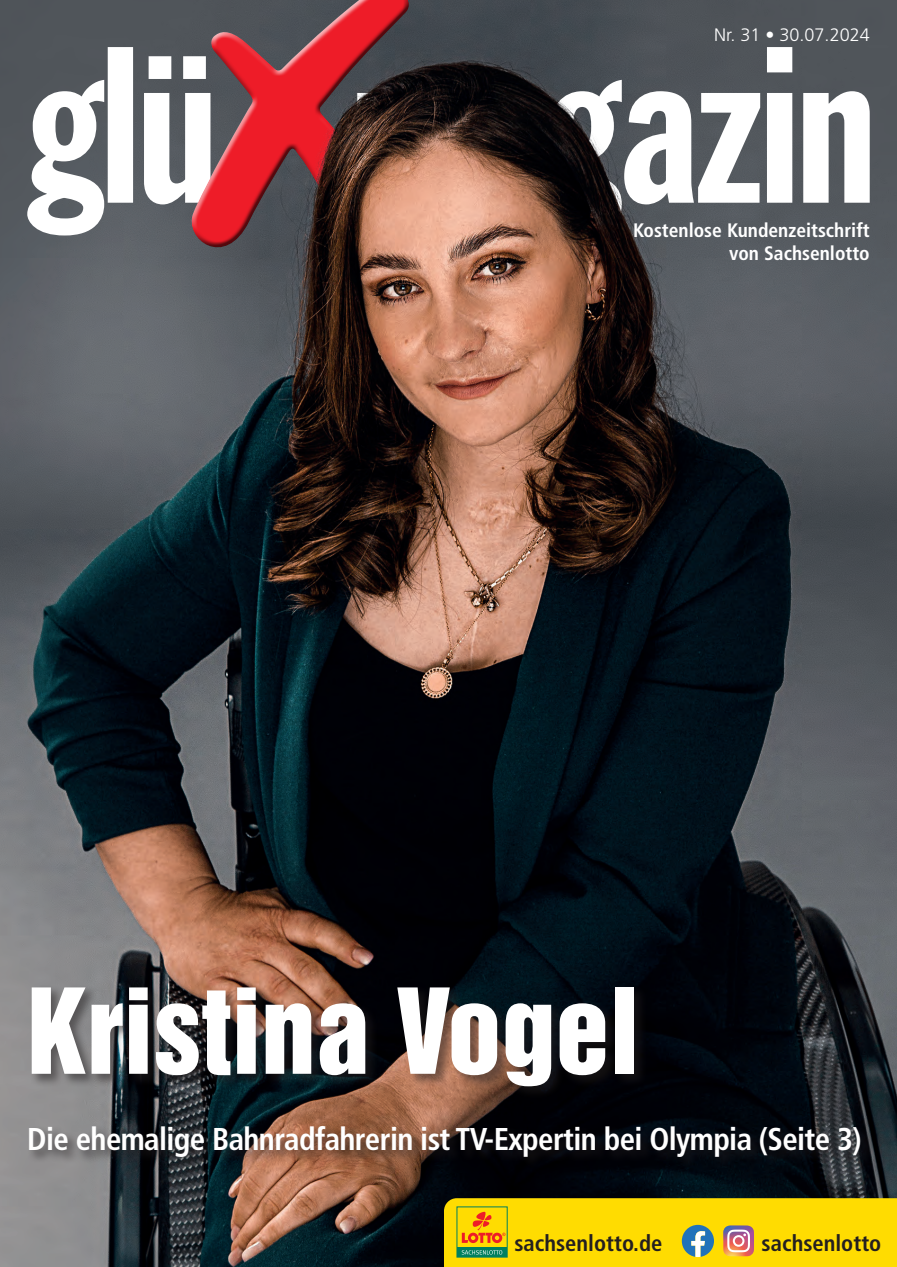
<style>
.page{position:relative;width:897px;height:1267px;background:#fff}
.page>*{position:absolute;margin:0;border:0;box-sizing:border-box;transform-origin:0 0}
.Headline{font:108px "Helvetica Inserat LT Std";color:#fff}
.Subline{font:700 condensed 31.5px "Frutiger LT Pro";letter-spacing:-.02em;color:#fff}
.Internetadresse_bw_rlp_sn_sh_th{font:700 condensed 22.5px "Frutiger LT Pro";color:#231f20}
.Herausgeber{font:700 condensed 19.5px "Frutiger LT Pro";color:#fff}
.KW_Datum{font:300 18px "Frutiger LT Pro";color:#fff}
</style>
<div class="page">
<img style="left:0;top:0;width:896px;height:1266px">
<svg style="left:415px;top:47px;width:454px;height:188px"></svg>
<svg style="left:27px;top:47px;width:163px;height:188px"></svg>
<div style="left:190px;top:0;width:225px;height:260px;background:#231f20;opacity:.75"></div>
<div style="left:29px;top:985px;width:619px;height:115px;background:#231f20;opacity:.5"></div>
<div style="left:27px;top:1123px;width:847px;height:47px;background:#231f20;opacity:.5"></div>
<svg style="left:444px;top:1198px;width:453px;height:69px;background:#f2d20d"></svg>
<p class="KW_Datum" style="left:714px;top:24px;width:157px">Nr. 31 • 30.07.2024</p>
<p class="Herausgeber" style="left:633px;top:218px;width:238px">Kostenlose Kundenzeitschrift</p>
<p class="Herausgeber" style="left:729px;top:241px;width:142px">von Sachsenlotto</p>
<p class="Headline" style="left:27px;top:966px;width:613px">Kristina Vogel</p>
<p class="Subline" style="left:27px;top:1120px;width:835px">Die ehemalige Bahnradfahrerin ist TV-Expertin bei Olympia (Seite 3)</p>
<p class="Internetadresse_bw_rlp_sn_sh_th" style="left:514px;top:1229px;width:149px">sachsenlotto.de</p>
<p class="Internetadresse_bw_rlp_sn_sh_th" style="left:761px;top:1229px;width:121px">sachsenlotto</p>
</div>
